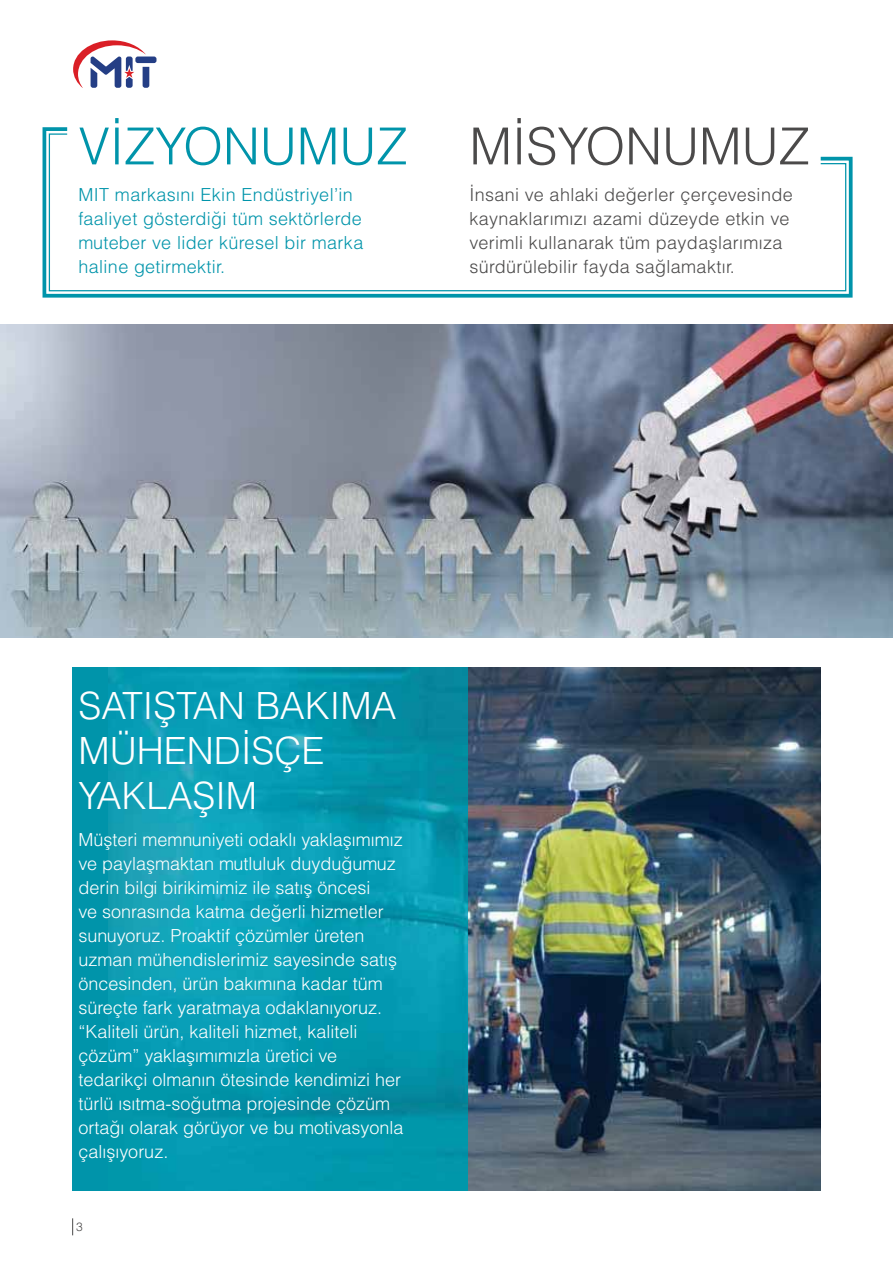
<style>
.page{position:relative;width:893px;height:1263px;background:#fff}
.page>*{position:absolute;margin:0;border:0;box-sizing:border-box;transform-origin:0 0}
.t1{font:51.15px "Helvetica Light Normal Tr";color:#0094aa}
.t2{font:37.5px/45px "Helvetica Light Normal Tr";color:#fff}
.t3{font:18px/24px "Helvetica Light Normal Tr";color:#fff}
.t4{font:18px/24px "Helvetica Light Normal Tr";letter-spacing:.02em;color:#4b4a4a}
.t5{font:18px/24px "Helvetica Light Normal Tr";letter-spacing:.02em;color:#0094aa}
.t6{font:12px "Helvetica Light Normal Tr";color:#4b4a4a}
.s1{color:#4b4a4a}
</style>
<div class="page">
<svg style="left:72px;top:1218px;width:1px;height:17px"></svg>
<svg style="left:73px;top:40px;width:83px;height:47px"></svg>
<img style="left:469px;top:668px;width:352px;height:523px">
<img style="left:0;top:324px;width:893px;height:313px">
<svg style="left:42px;top:127px;width:811px;height:171px"></svg>
<svg style="left:72px;top:668px;width:396px;height:523px;background:#0699b0"></svg>
<img style="left:108px;top:668px;width:360px;height:1px">
<img style="left:468px;top:668px;width:1px;height:523px">
<h1 class="t1" style="left:79px;top:122px;width:733px">VİZYONUMUZ <span class="s1">MİSYONUMUZ</span></h1>
<p class="t5" style="left:79px;top:184px;width:286px">MIT markasını Ekin Endüstriyel’in faaliyet gösterdiği tüm sektörlerde muteber ve lider küresel bir marka haline getirmektir.</p>
<p class="t4" style="left:469px;top:184px;width:325px">İnsani ve ahlaki değerler çerçevesinde kaynaklarımızı azami düzeyde etkin ve verimli kullanarak tüm paydaşlarımıza sürdürülebilir fayda sağlamaktır.</p>
<h2 class="t2" style="left:79px;top:686px;width:320px">SATIŞTAN BAKIMA<br>MÜHENDİSÇE<br>YAKLAŞIM</h2>
<p class="t3" style="left:79px;top:829px;width:326px">Müşteri memnuniyeti odaklı yaklaşımımız ve paylaşmaktan mutluluk duyduğumuz derin bilgi birikimimiz ile satış öncesi<br>ve sonrasında katma değerli hizmetler sunuyoruz. Proaktif çözümler üreten uzman mühendislerimiz sayesinde satış öncesinden, ürün bakımına kadar tüm süreçte fark yaratmaya odaklanıyoruz. “Kaliteli ürün, kaliteli hizmet, kaliteli çözüm” yaklaşımımızla üretici ve tedarikçi olmanın ötesinde kendimizi her türlü ısıtma-soğutma projesinde çözüm ortağı olarak görüyor ve bu motivasyonla çalışıyoruz.</p>
<p class="t6" style="left:76px;top:1221px;width:8px">3</p>
</div>
